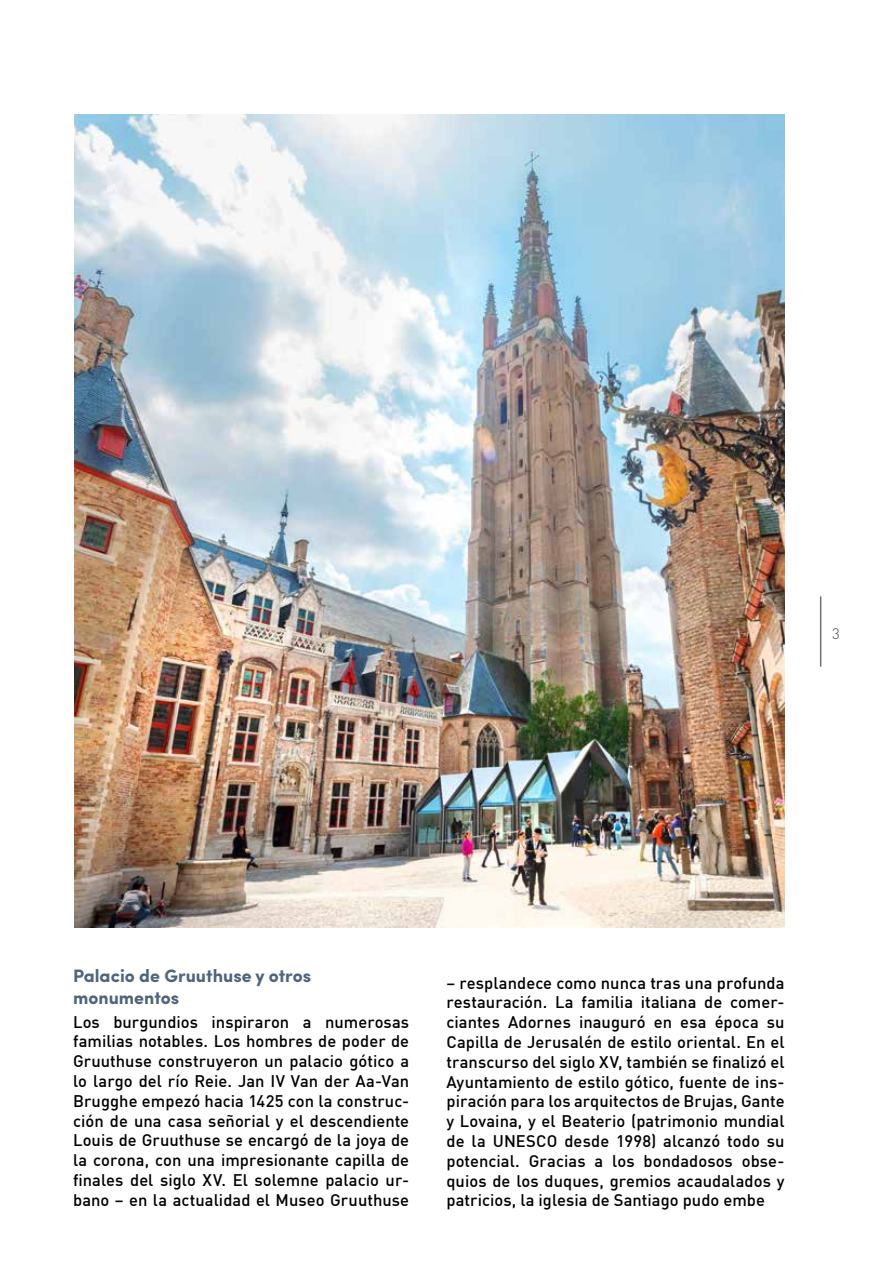
<style>
.page{position:relative;width:893px;height:1263px;background:#fff}
.page>*{position:absolute;margin:0;border:0;box-sizing:border-box;transform-origin:0 0}
.t1{font:700 18px/21.6px "Sofia Pro";color:#4e637c}
.t2{font:500 16.5px/19.8px "DIN Offc Pro";letter-spacing:.005em;color:#000;text-align:justify}
.t3{font:300 15px "DIN Offc Pro";color:#4a4a49}
</style>
<div class="page">
<hr style="left:820px;top:596px;width:1px;height:70px;background:#706f6f">
<img style="left:74px;top:114px;width:710px;height:813px">
<p class="t3" style="left:832px;top:622px;width:9px">3</p>
<p class="t1" style="left:73px;top:964px;width:240px">Palacio de Gruuthuse y otros monumentos</p>
<p class="t2" style="left:73px;top:1010px;width:338px">Los burgundios inspiraron a numerosas familias notables. Los hombres de poder de Gruuthuse construyeron un palacio gótico a lo largo del río Reie. Jan IV Van der Aa-Van Brugghe empezó hacia 1425 con la construc&shy;ción de una casa señorial y el descendiente Louis de Gruuthuse se encargó de la joya de la corona, con una impresionante capilla de finales del siglo XV. El solemne palacio ur&shy;bano – en la actualidad el Museo Gruuthuse</p>
<p class="t2" style="left:446px;top:971px;width:340px">– resplandece como nunca tras una profunda restauración. La familia italiana de comer&shy;ciantes Adornes inauguró en esa época su Capilla de Jerusalén de estilo oriental. En el transcurso del siglo XV, también se finalizó el Ayuntamiento de estilo gótico, fuente de ins&shy;piración para los arquitectos de Brujas, Gante y Lovaina, y el Beaterio (patrimonio mundial de la UNESCO desde 1998) alcanzó todo su potencial. Gracias a los bondadosos obse&shy;quios de los duques, gremios acaudalados y patricios, la iglesia de Santiago pudo embe</p>
</div>
